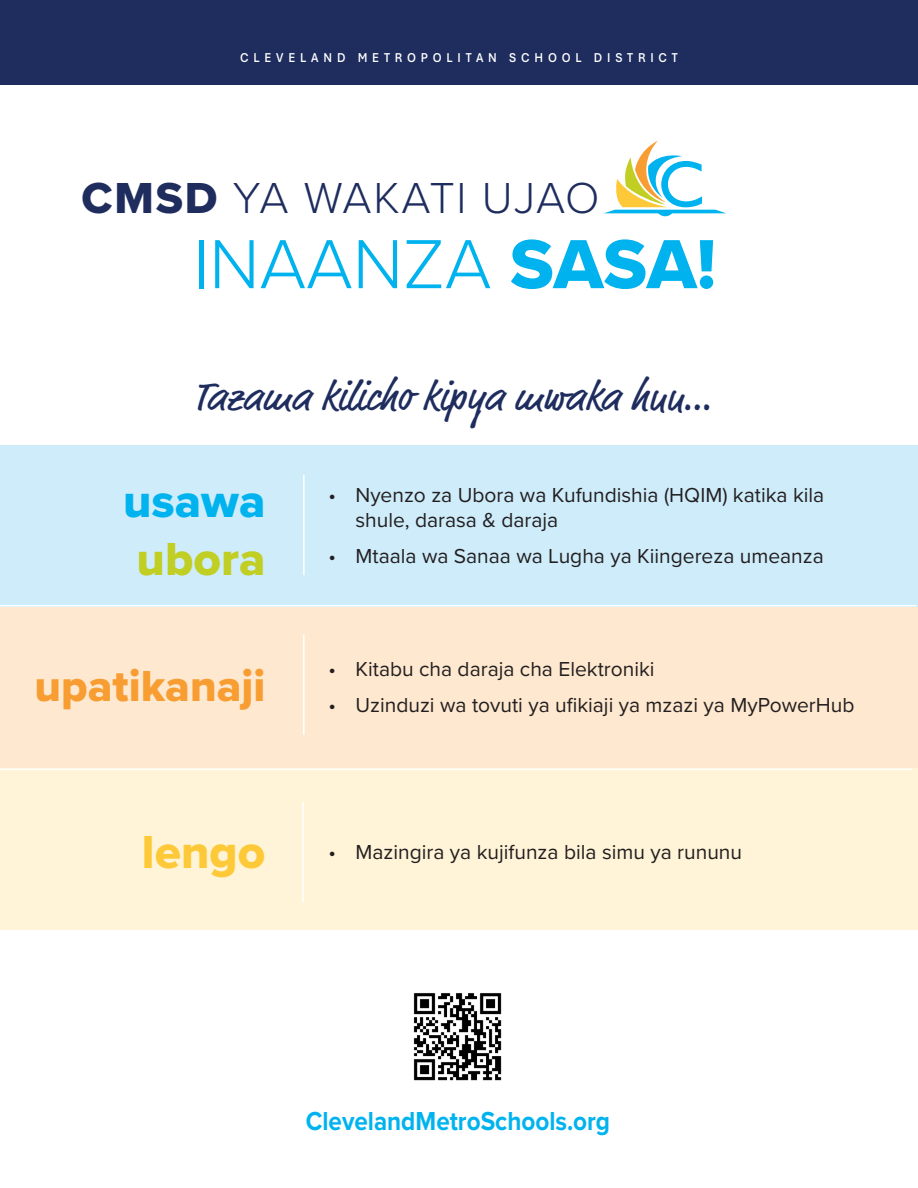
<style>
.page{position:relative;width:918px;height:1188px;background:#fff}
.page>*{position:absolute;margin:0;border:0;box-sizing:border-box;transform-origin:0 0}
.t1{font:300 72px "Proxima Nova";color:#00b3ee}
.t2{font:48px "Proxima Nova Extrabld";color:#00b3ee}
.t3{font:48px "Proxima Nova Extrabld";color:#c1ce23}
.t4{font:48px "Proxima Nova Extrabld";color:#fec938}
.t5{font:300 45px "Proxima Nova";letter-spacing:.015em;color:#1e2d5e}
.t6{font:45px "Proxima Nova Extrabld";color:#f89d31}
.t7{font:42px "Market Pro";color:#1e2d5e}
.t8{font:700 27px "Proxima Nova";color:#00b3ee;scale:.9 1}
.t9{font:21px/25.2px "Proxima Nova";color:#231f20}
.t10{font:600 13.5px "Aptos";letter-spacing:.4em;color:#fff;scale:.9 1}
.s1{font-family:"Proxima Nova Extrabld";font-weight:400}
</style>
<div class="page">
<div style="left:0;top:0;width:918px;height:84px;background:#1e2d5e"></div>
<svg style="left:604px;top:141px;width:122px;height:75px"></svg>
<div style="left:0;top:446px;width:918px;height:161px;background:#ceecfa"></div>
<div style="left:0;top:607px;width:918px;height:162px;background:#fee8cf"></div>
<div style="left:0;top:769px;width:918px;height:161px;background:#fff4d7"></div>
<hr style="left:0;top:605px;width:917px;height:1px;background:#fff">
<hr style="left:0;top:769px;width:913px;height:1px;background:#fff">
<hr style="left:303px;top:475px;width:2px;height:100px;background:#fff">
<hr style="left:303px;top:634px;width:2px;height:101px;background:#fff">
<hr style="left:302px;top:802px;width:2px;height:101px;background:#fff">
<img style="left:413px;top:993px;width:89px;height:88px">
<p class="t10" style="left:240px;top:49px;width:488px">CLEVELAND METROPOLITAN SCHOOL DISTRICT</p>
<p class="t5" style="left:82px;top:164px;width:520px"><span class="s1">CMSD</span> YA WAKATI UJAO</p>
<p class="t1" style="left:193px;top:210px;width:525px">INAANZA <span class="s1">SASA!</span></p>
<p class="t7" style="left:193px;top:368px;width:521px">Tazama kilicho kipya mwaka huu…</p>
<p class="t2" style="left:123px;top:465px;width:144px">usawa</p>
<p class="t3" style="left:137px;top:523px;width:130px">ubora</p>
<p class="t6" style="left:35px;top:652px;width:232px">upatikanaji</p>
<p class="t4" style="left:142px;top:816px;width:125px">lengo</p>
<p class="t9" style="left:356px;top:481px;width:470px;text-indent:-27px">• Nyenzo za Ubora wa Kufundishia (HQIM) katika kila shule, darasa &amp; daraja</p>
<p class="t9" style="left:328px;top:543px;width:497px">• Mtaala wa Sanaa wa Lugha ya Kiingereza umeanza</p>
<p class="t9" style="left:328px;top:655px;width:328px">• Kitabu cha daraja cha Elektroniki</p>
<p class="t9" style="left:328px;top:691px;width:528px">• Uzinduzi wa tovuti ya ufikiaji ya mzazi ya MyPowerHub</p>
<p class="t9" style="left:328px;top:838px;width:415px">• Mazingira ya kujifunza bila simu ya rununu</p>
<p class="t8" style="left:306px;top:1101px;width:340px">ClevelandMetroSchools.org</p>
</div>
